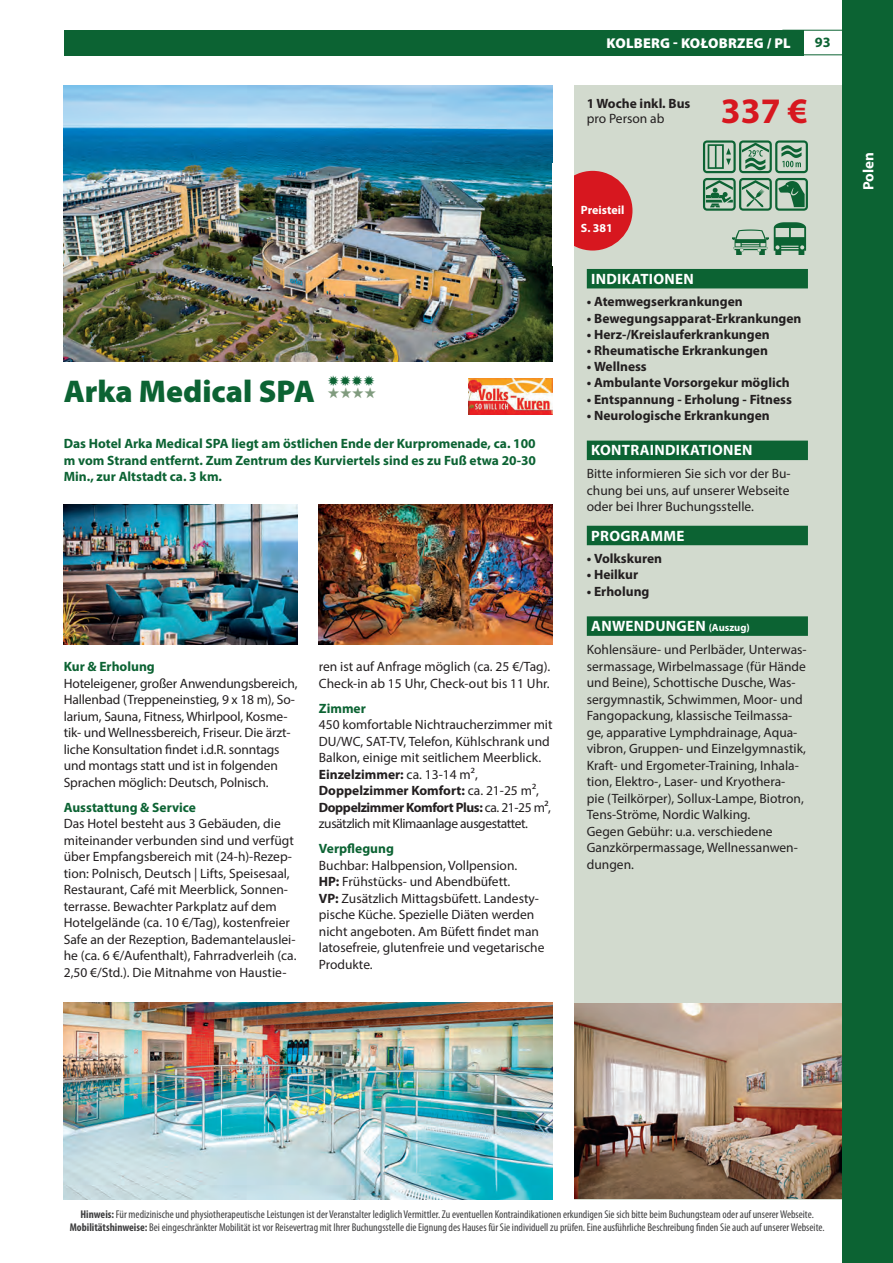
<style>
.page{position:relative;width:893px;height:1263px;background:#fff}
.page>*{position:absolute;margin:0;border:0;box-sizing:border-box;transform-origin:0 0}
.t1{font:700 36px "Myriad Pro";color:#d7171f}
.t2{font:900 31.5px "Myriad Pro";color:#0c6333}
.t3{font:700 15px "Myriad Pro";letter-spacing:.02em;color:#fff}
.t4{font:15px "Zapf Dingbats Std";color:#0c6333}
.t5{font:15px "Zapf Dingbats Std";color:#809b7e}
.t6{font:900 14.25px "Myriad Pro";letter-spacing:.02em;color:#fff}
.t7{font:700 14.25px "Myriad Pro";color:#0c6333}
.t8{font:13.5px/16.5px "Myriad Pro";color:#231f20}
.t9{font:700 13.5px "Myriad Pro";color:#231f20}
.t10{font:700 13.5px/16.5px "Myriad Pro";color:#0c6333;text-align:justify}
.t11{font:700 12px/17.5px "Myriad Pro";color:#fff}
.t12{font:condensed 11.25px/13.5px "Myriad Pro";color:#3e3e3f;text-align:center}
.s1{font-weight:700}
.s2{font-size:10.5px}
</style>
<div class="page">
<hr style="left:782px;top:30px;width:111px;height:1px;background:#0c6333">
<hr style="left:782px;top:54px;width:111px;height:1px;background:#0c6333">
<div style="left:64px;top:30px;width:740px;height:25px;background:#0c6333"></div>
<div style="left:574px;top:85px;width:319px;height:1114px;background:#d2dace"></div>
<img style="left:64px;top:85px;width:489px;height:276px">
<img style="left:574px;top:1003px;width:268px;height:195px">
<img style="left:64px;top:1003px;width:489px;height:196px">
<img style="left:319px;top:504px;width:234px;height:141px">
<img style="left:64px;top:504px;width:234px;height:141px">
<div style="left:842px;top:0;width:51px;height:1263px;background:#0c6333"></div>
<img style="left:468px;top:378px;width:85px;height:36px">
<div style="left:587px;top:269px;width:221px;height:19px;background:#0c6333"></div>
<div style="left:587px;top:441px;width:221px;height:19px;background:#0c6333"></div>
<div style="left:587px;top:526px;width:221px;height:19px;background:#0c6333"></div>
<div style="left:587px;top:616px;width:221px;height:20px;background:#0c6333"></div>
<svg style="left:703px;top:140px;width:105px;height:71px"></svg>
<svg style="left:763px;top:168px;width:45px;height:41px"></svg>
<svg style="left:719px;top:209px;width:40px;height:46px"></svg>
<svg style="left:759px;top:209px;width:49px;height:46px"></svg>
<div style="left:553px;top:171px;width:79px;height:80px;background:#d7171f;border-radius:50%"></div>
<div style="left:553px;top:164px;width:21px;height:102px;background:#fff"></div>
<p class="t6" style="left:606px;top:34px;width:186px">KOLBERG - KOŁOBRZEG / PL</p>
<p class="t7" style="left:815px;top:33px;width:17px">93</p>
<p class="t9" style="left:587px;top:95px;width:105px">1 Woche inkl. Bus</p>
<p class="t8" style="left:587px;top:110px;width:79px">pro Person ab</p>
<h1 class="t1" style="left:721px;top:87px;width:89px">337 €</h1>
<h2 class="t2" style="left:64px;top:370px;width:253px">Arka Medical SPA</h2>
<p class="t4" style="left:327px;top:373px;width:49px">✹✹✹✹</p>
<p class="t10" style="left:64px;top:435px;width:474px">Das Hotel Arka Medical SPA liegt am östlichen Ende der Kurpromenade, ca. 100 m vom Strand entfernt. Zum Zentrum des Kurviertels sind es zu Fuß etwa 20-30<br>Min., zur Altstadt ca. 3 km.</p>
<p class="t5" style="left:327px;top:385px;width:50px">★★★★</p>
<p class="t10" style="left:64px;top:658px;width:93px">Kur &amp; Erholung</p>
<p class="t8" style="left:64px;top:675px;width:235px">Hoteleigener, großer Anwendungsbereich, Hallenbad (Treppeneinstieg, 9 x 18 m), So&shy;larium, Sauna, Fitness, Whirlpool, Kosme&shy;tik- und Wellnessbereich, Friseur. Die ärzt&shy;liche Konsultation findet i.d.R. sonntags und montags statt und ist in folgenden Sprachen möglich: Deutsch, Polnisch.</p>
<p class="t10" style="left:64px;top:799px;width:134px">Ausstattung &amp; Service</p>
<p class="t8" style="left:64px;top:815px;width:234px">Das Hotel besteht aus 3 Gebäuden, die miteinander verbunden sind und verfügt über Empfangsbereich mit (24-h)-Rezep&shy;tion: Polnisch, Deutsch | Lifts, Speisesaal, Restaurant, Café mit Meerblick, Sonnen&shy;terrasse. Bewachter Parkplatz auf dem Hotelgelände (ca. 10 €/Tag), kostenfreier Safe an der Rezeption, Bademantelauslei&shy;he (ca. 6 €/Aufenthalt), Fahrradverleih (ca.<br>2,50 €/Std.). Die Mitnahme von Haustie-</p>
<p class="t8" style="left:319px;top:658px;width:233px">ren ist auf Anfrage möglich (ca. 25 €/Tag).<br>Check-in ab 15 Uhr, Check-out bis 11 Uhr.</p>
<p class="t10" style="left:319px;top:700px;width:48px">Zimmer</p>
<p class="t8" style="left:319px;top:716px;width:235px">450 komfortable Nichtraucherzimmer mit DU/WC, SAT-TV, Telefon, Kühlschrank und Balkon, einige mit seitlichem Meerblick.<br><span class="s1">Einzelzimmer:</span> ca. 13-14 m², <span class="s1">Doppelzimmer Komfort:</span> ca. 21-25 m², <span class="s1">Doppelzimmer Komfort Plus:</span> ca. 21-25 m², zusätzlich mit Klimaanlage ausgestattet.</p>
<p class="t10" style="left:319px;top:840px;width:76px">Verpflegung</p>
<p class="t8" style="left:319px;top:857px;width:227px">Buchbar: Halbpension, Vollpension.<br><span class="s1">HP:</span> Frühstücks- und Abendbüfett.<br><span class="s1">VP:</span> Zusätzlich Mittagsbüfett. Landesty&shy;pische Küche. Spezielle Diäten werden nicht angeboten. Am Büfett findet man latosefreie, glutenfreie und vegetarische Produkte.</p>
<p class="t11" style="left:581px;top:201px;width:45px">Preisteil<br>S. 381</p>
<p class="t3" style="left:591px;top:269px;width:104px">INDIKATIONEN</p>
<p class="t9" style="left:587px;top:293px;width:157px">• Atemwegserkrankungen</p>
<p class="t9" style="left:587px;top:309px;width:216px">• Bewegungsapparat-Erkrankungen</p>
<p class="t9" style="left:587px;top:325px;width:184px">• Herz-/Kreislauferkrankungen</p>
<p class="t9" style="left:587px;top:342px;width:183px">• Rheumatische Erkrankungen</p>
<p class="t9" style="left:587px;top:358px;width:62px">• Wellness</p>
<p class="t9" style="left:587px;top:374px;width:204px">• Ambulante Vorsorgekur möglich</p>
<p class="t9" style="left:587px;top:390px;width:207px">• Entspannung - Erholung - Fitness</p>
<p class="t9" style="left:587px;top:406px;width:185px">• Neurologische Erkrankungen</p>
<p class="t3" style="left:591px;top:441px;width:163px">KONTRAINDIKATIONEN</p>
<p class="t8" style="left:587px;top:465px;width:205px;text-align:justify">Bitte informieren Sie sich vor der Bu&shy;chung bei uns, auf unserer Webseite oder bei Ihrer Buchungsstelle.</p>
<p class="t3" style="left:591px;top:526px;width:95px">PROGRAMME</p>
<p class="t9" style="left:587px;top:550px;width:77px">• Volkskuren</p>
<p class="t9" style="left:587px;top:566px;width:53px">• Heilkur</p>
<p class="t9" style="left:587px;top:582px;width:64px">• Erholung</p>
<p class="t3" style="left:591px;top:616px;width:160px">ANWENDUNGEN <span class="s2">(Auszug)</span></p>
<p class="t8" style="left:587px;top:641px;width:221px">Kohlensäure- und Perlbäder, Unterwas&shy;sermassage, Wirbelmassage (für Hände und Beine), Schottische Dusche, Was&shy;sergymnastik, Schwimmen, Moor- und Fangopackung, klassische Teilmassa&shy;ge, apparative Lymphdrainage, Aqua&shy;vibron, Gruppen- und Einzelgymnastik, Kraft- und Ergometer-Training, Inhala&shy;tion, Elektro-, Laser- und Kryothera-<br>pie (Teilkörper), Sollux-Lampe, Biotron, Tens-Ströme, Nordic Walking.<br>Gegen Gebühr: u.a. verschiedene Ganzkörpermassage, Wellnessanwen&shy;dungen.</p>
<p class="t3" style="left:859px;top:190px;width:39px;rotate:-90deg">Polen</p>
<p class="t12" style="left:70px;top:1207px;width:756px"><span class="s1">Hinweis:</span> Für medizinische und physiotherapeutische Leistungen ist der Veranstalter lediglich Vermittler. Zu eventuellen Kontraindikationen erkundigen Sie sich bitte beim Buchungsteam oder auf unserer Webseite.<br><span class="s1">Mobilitätshinweise:</span> Bei eingeschränkter Mobilität ist vor Reisevertrag mit Ihrer Buchungsstelle die Eignung des Hauses für Sie individuell zu prüfen. Eine ausführliche Beschreibung finden Sie auch auf unserer Webseite.</p>
</div>
